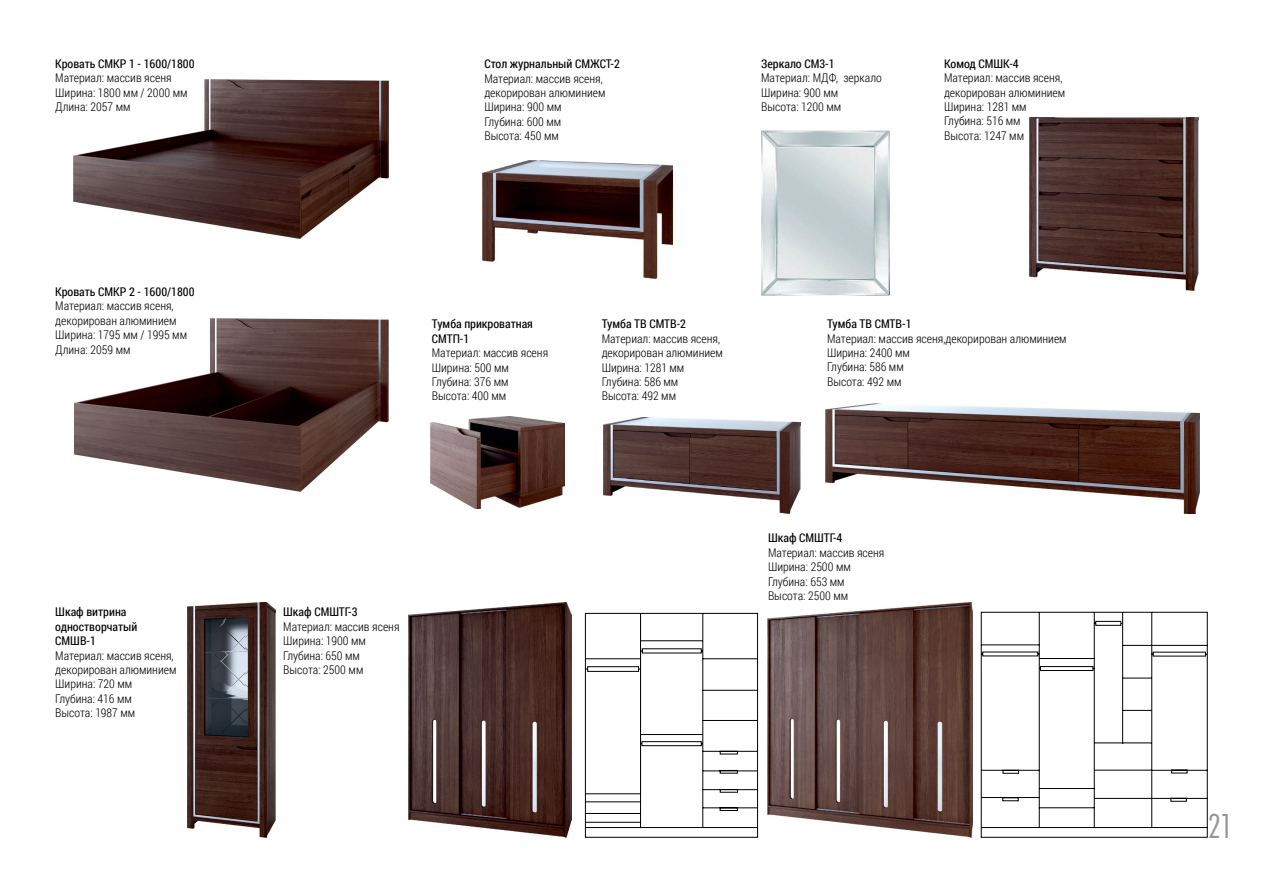
<style>
.page{position:relative;width:1263px;height:893px;background:#fff}
.page>*{position:absolute;margin:0;border:0;box-sizing:border-box;transform-origin:0 0}
.t1{font:36px "Futura PT Cond";color:#939598}
.t2{font:300 12px/14.4px "Roboto Condensed";color:#000}
.t3{font:12px/14.4px "Roboto Condensed";color:#000}
</style>
<div class="page">
<img style="left:74px;top:319px;width:314px;height:172px">
<img style="left:73px;top:80px;width:315px;height:158px">
<img style="left:483px;top:161px;width:189px;height:117px">
<img style="left:431px;top:417px;width:134px;height:92px">
<img style="left:768px;top:603px;width:204px;height:234px">
<img style="left:408px;top:602px;width:164px;height:235px">
<img style="left:604px;top:417px;width:196px;height:97px">
<img style="left:826px;top:404px;width:373px;height:110px">
<img style="left:187px;top:602px;width:88px;height:236px">
<img style="left:1029px;top:117px;width:169px;height:173px">
<img style="left:761px;top:130px;width:128px;height:165px">
<svg style="left:584px;top:612px;width:174px;height:226px"></svg>
<svg style="left:980px;top:611px;width:228px;height:227px"></svg>
<p class="t3" style="left:55px;top:56px;width:141px">Кровать СМКР 1 - 1600/1800</p>
<p class="t2" style="left:55px;top:70px;width:134px">Материал: массив ясеня<br>Ширина: 1800 мм / 2000 мм<br>Длина: 2057 мм</p>
<p class="t3" style="left:55px;top:284px;width:141px">Кровать СМКР 2 - 1600/1800</p>
<p class="t2" style="left:55px;top:298px;width:133px">Материал: массив ясеня, декорирован алюминием<br>Ширина: 1795 мм / 1995 мм<br>Длина: 2059 мм</p>
<p class="t3" style="left:55px;top:604px;width:84px">Шкаф витрина одностворчатый<br>СМШВ-1</p>
<p class="t2" style="left:55px;top:648px;width:123px">Материал: массив ясеня, декорирован алюминием<br>Ширина: 720 мм<br>Глубина: 416 мм<br>Высота: 1987 мм</p>
<p class="t3" style="left:484px;top:56px;width:137px">Стол журнальный СМЖСТ-2</p>
<p class="t2" style="left:484px;top:71px;width:123px">Материал: массив ясеня, декорирован алюминием<br>Ширина: 900 мм<br>Глубина: 600 мм<br>Высота: 450 мм</p>
<p class="t3" style="left:761px;top:56px;width:75px">Зеркало СМ3-1</p>
<p class="t2" style="left:761px;top:70px;width:122px">Материал: МДФ, зеркало<br>Ширина: 900 мм<br>Высота: 1200 мм</p>
<p class="t3" style="left:944px;top:56px;width:76px">Комод СМШК-4</p>
<p class="t2" style="left:944px;top:70px;width:123px">Материал: массив ясеня, декорирован алюминием<br>Ширина: 1281 мм<br>Глубина: 516 мм<br>Высота: 1247 мм</p>
<p class="t3" style="left:432px;top:316px;width:103px">Тумба прикроватная<br>СМТП-1</p>
<p class="t2" style="left:432px;top:345px;width:118px">Материал: массив ясеня<br>Ширина: 500 мм<br>Глубина: 376 мм<br>Высота: 400 мм</p>
<p class="t3" style="left:283px;top:604px;width:76px">Шкаф СМШТГ-3</p>
<p class="t2" style="left:283px;top:619px;width:118px">Материал: массив ясеня<br>Ширина: 1900 мм<br>Глубина: 650 мм<br>Высота: 2500 мм</p>
<p class="t3" style="left:602px;top:316px;width:86px">Тумба ТВ СМТВ-2</p>
<p class="t2" style="left:602px;top:331px;width:123px">Материал: массив ясеня, декорирован алюминием<br>Ширина: 1281 мм<br>Глубина: 586 мм<br>Высота: 492 мм</p>
<p class="t3" style="left:827px;top:316px;width:86px">Тумба ТВ СМТВ-1</p>
<p class="t2" style="left:827px;top:331px;width:241px">Материал: массив ясеня,декорирован алюминием<br>Ширина: 2400 мм<br>Глубина: 586 мм<br>Высота: 492 мм</p>
<p class="t3" style="left:768px;top:530px;width:76px">Шкаф СМШТГ-4</p>
<p class="t2" style="left:768px;top:545px;width:118px">Материал: массив ясеня<br>Ширина: 2500 мм<br>Глубина: 653 мм<br>Высота: 2500 мм</p>
<h1 class="t1" style="left:1208px;top:805px;width:27px">21</h1>
</div>
